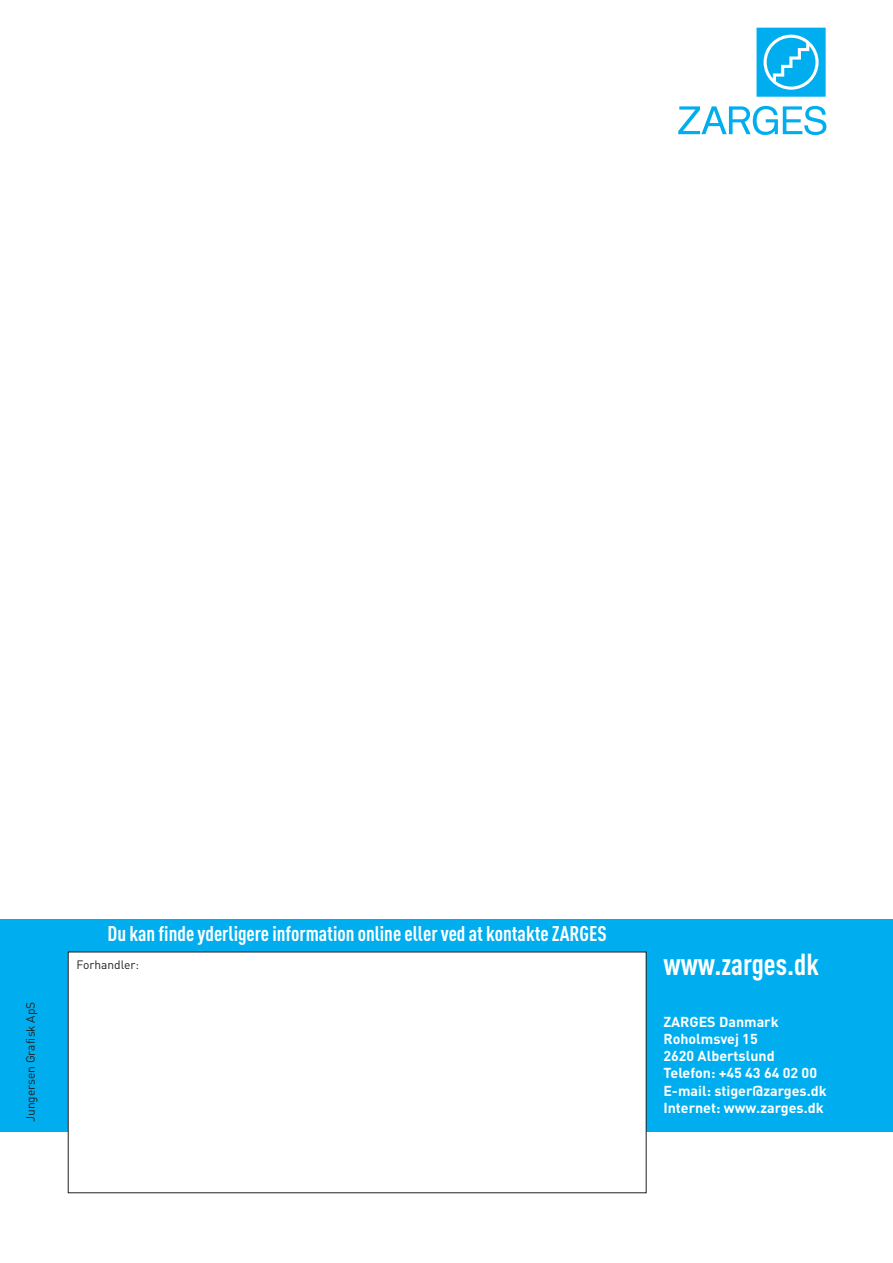
<style>
.page{position:relative;width:893px;height:1263px;background:#fff}
.page>*{position:absolute;margin:0;border:0;box-sizing:border-box;transform-origin:0 0}
.t1{font:700 condensed 30px "DIN Pro";color:#fff}
.t2{font:700 condensed 21px "DIN Pro";color:#fff}
.t3{font:700 14.25px/17.2px "DIN Pro";color:#fff}
.t4{font:12px "DIN Pro";color:#231f20}
</style>
<div class="page">
<div style="left:0;top:919px;width:893px;height:212px;background:#00aeef"></div>
<svg style="left:756px;top:28px;width:70px;height:69px;background:#2abbf1"></svg>
<svg style="left:678px;top:106px;width:148px;height:29px"></svg>
<div style="left:68px;top:952px;width:578px;height:241px;background:#fff"></div>
<p class="t4" style="left:22px;top:1122px;width:122px;rotate:-90deg">Jungersen Grafisk ApS</p>
<h2 class="t2" style="left:108px;top:921px;width:501px">Du kan finde yderligere information online eller ved at kontakte ZARGES</h2>
<p class="t4" style="left:77px;top:957px;width:64px">Forhandler:</p>
<h1 class="t1" style="left:663px;top:946px;width:157px">www.zarges.dk</h1>
<p class="t3" style="left:663px;top:1012px;width:165px">ZARGES Danmark<br>Roholmsvej 15<br>2620 Albertslund<br>Telefon: +45 43 64 02 00<br>E-mail: stiger@zarges.dk<br>Internet: www.zarges.dk</p>
</div>
